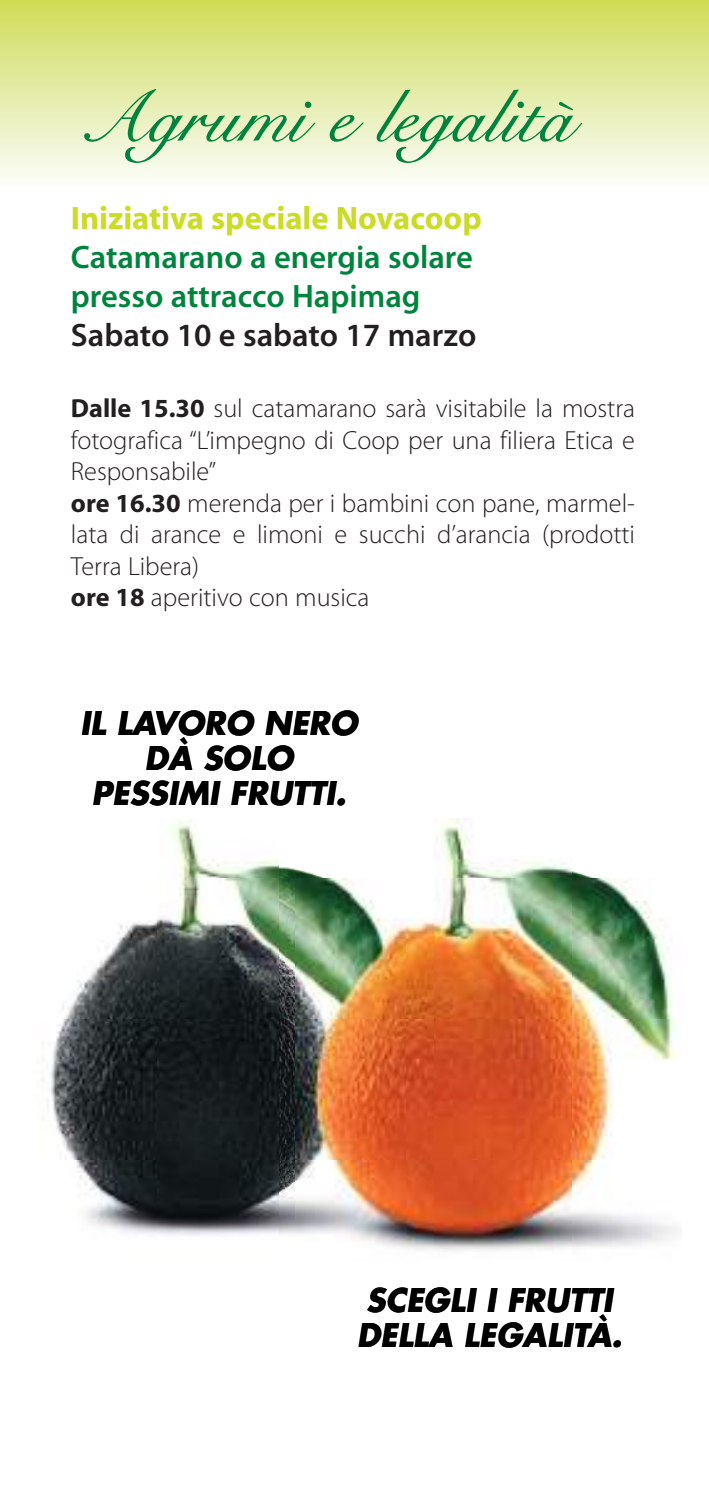
<style>
.page{position:relative;width:709px;height:1489px;background:#fff}
.page>*{position:absolute;margin:0;border:0;box-sizing:border-box;transform-origin:0 0}
.t1{font:italic 75px "Signet Roundhand";color:#00843d}
.t2{font:600 32.5px/39px "Myriad Pro";color:#00843d}
.t3{font:700 32.5px "Myriad";color:#cadc26}
.t4{font:600 32.5px "Myriad Pro";color:#241f1f}
.t5{font:31.75px/34.8px "Futura Std Bold Oblique+SCCFYK";color:#000;text-align:center}
.t6{font:300 26.25px/31.5px "Myriad Pro";color:#241f1f}
.s1{font-weight:700}
</style>
<div class="page">
<img style="left:0;top:0;width:709px;height:178px">
<img style="left:42px;top:920px;width:115px;height:314px">
<img style="left:169px;top:819px;width:127px;height:59px">
<img style="left:296px;top:818px;width:298px;height:60px">
<img style="left:157px;top:878px;width:519px;height:282px">
<img style="left:157px;top:1160px;width:139px;height:76px">
<img style="left:296px;top:1160px;width:382px;height:91px">
<h1 class="t1" style="left:71px;top:74px;width:490px">Agrumi e legalità</h1>
<p class="t3" style="left:71px;top:205px;width:412px">Iniziativa speciale Novacoop</p>
<p class="t2" style="left:71px;top:240px;width:403px">Catamarano a energia solare presso attracco Hapimag</p>
<p class="t4" style="left:71px;top:322px;width:407px">Sabato 10 e sabato 17 marzo</p>
<p class="t6" style="left:71px;top:394px;width:565px"><span class="s1">Dalle 15.30</span> sul catamarano sarà visitabile la mostra fotografica “L’impegno di Coop per una filiera Etica e Responsabile”<br><span class="s1">ore 16.30</span> merenda per i bambini con pane, marmel&shy;lata di arance e limoni e succhi d’arancia (prodotti Terra Libera)<br><span class="s1">ore 18</span> aperitivo con musica</p>
<p class="t5" style="left:80px;top:708px;width:279px">IL LAVORO NERO<br>DÀ SOLO<br>PESSIMI FRUTTI.</p>
<p class="t5" style="left:357px;top:1285px;width:267px">SCEGLI I FRUTTI<br>DELLA LEGALITÀ.</p>
</div>
